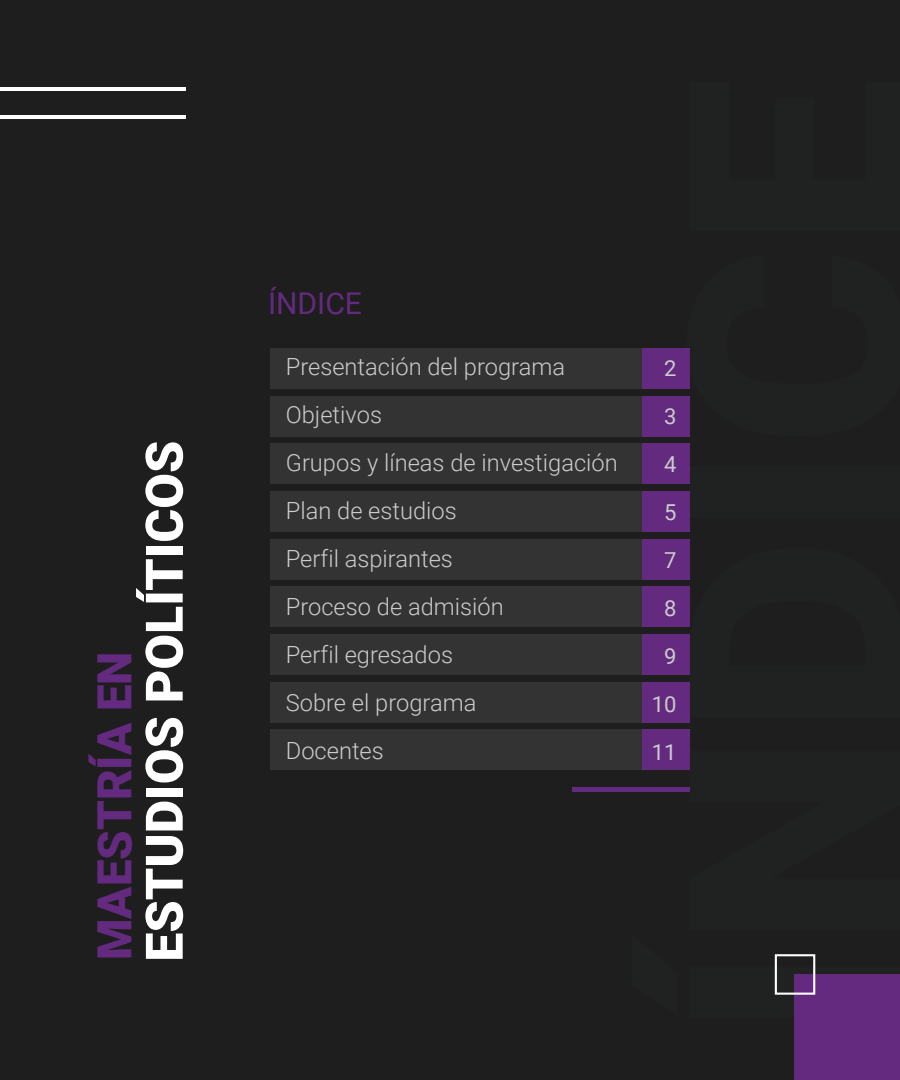
<style>
.page{position:relative;width:900px;height:1080px;background:#1e1e1e}
.page>*{position:absolute;margin:0;border:0;box-sizing:border-box;transform-origin:0 0}
.t1{font:900 51.7px "Roboto";color:#fff}
.t2{font:900 47.3px "Roboto";color:#642a80}
.t3{font:30px "Roboto";color:#642a80}
.t4{font:300 23.7px/48px "Roboto";color:#cbcbcb}
.t5{font:22px/48px "Roboto";color:#cbcbcb;text-align:center}
</style>
<div class="page">
<hr style="left:0;top:87px;width:185px;height:4px;background:#fff">
<hr style="left:0;top:115px;width:185px;height:4px;background:#fff">
<div style="left:794px;top:974px;width:106px;height:106px;background:#642a80"></div>
<div style="left:775px;top:954px;width:40px;height:41px;border:2px solid #fff"></div>
<div style="left:270px;top:348px;width:372px;height:41px;background:#333"></div>
<div style="left:270px;top:396px;width:372px;height:41px;background:#333"></div>
<div style="left:270px;top:444px;width:372px;height:40px;background:#333"></div>
<div style="left:270px;top:491px;width:372px;height:41px;background:#333"></div>
<div style="left:270px;top:539px;width:372px;height:41px;background:#333"></div>
<div style="left:270px;top:587px;width:372px;height:40px;background:#333"></div>
<div style="left:270px;top:634px;width:372px;height:41px;background:#333"></div>
<div style="left:270px;top:682px;width:372px;height:41px;background:#333"></div>
<div style="left:642px;top:348px;width:48px;height:41px;background:#642a80"></div>
<div style="left:642px;top:396px;width:48px;height:41px;background:#642a80"></div>
<div style="left:642px;top:444px;width:48px;height:40px;background:#642a80"></div>
<div style="left:642px;top:491px;width:48px;height:41px;background:#642a80"></div>
<div style="left:642px;top:539px;width:48px;height:41px;background:#642a80"></div>
<div style="left:642px;top:587px;width:48px;height:40px;background:#642a80"></div>
<div style="left:642px;top:634px;width:48px;height:41px;background:#642a80"></div>
<div style="left:642px;top:682px;width:48px;height:41px;background:#642a80"></div>
<div style="left:270px;top:730px;width:372px;height:40px;background:#333"></div>
<div style="left:642px;top:730px;width:48px;height:40px;background:#642a80"></div>
<hr style="left:572px;top:788px;width:118px;height:4px;background:#642a80">
<h1 class="t1" style="left:128px;top:962px;width:523px;rotate:-90deg">ESTUDIOS POLÍTICOS</h1>
<h2 class="t2" style="left:82px;top:960px;width:311px;rotate:-90deg">MAESTRÍA EN</h2>
<p class="t3" style="left:268px;top:283px;width:95px">ÍNDICE</p>
<p class="t4" style="left:286px;top:342px;width:333px">Presentación del programa<br>Objetivos<br>Grupos y líneas de investigación<br>Plan de estudios<br>Perfil aspirantes<br>Proceso de admisión<br>Perfil egresados<br>Sobre el programa<br>Docentes</p>
<p class="t5" style="left:652px;top:344px;width:26px">2<br>3<br>4<br>5<br>7<br>8<br>9<br>10<br>11</p>
</div>
